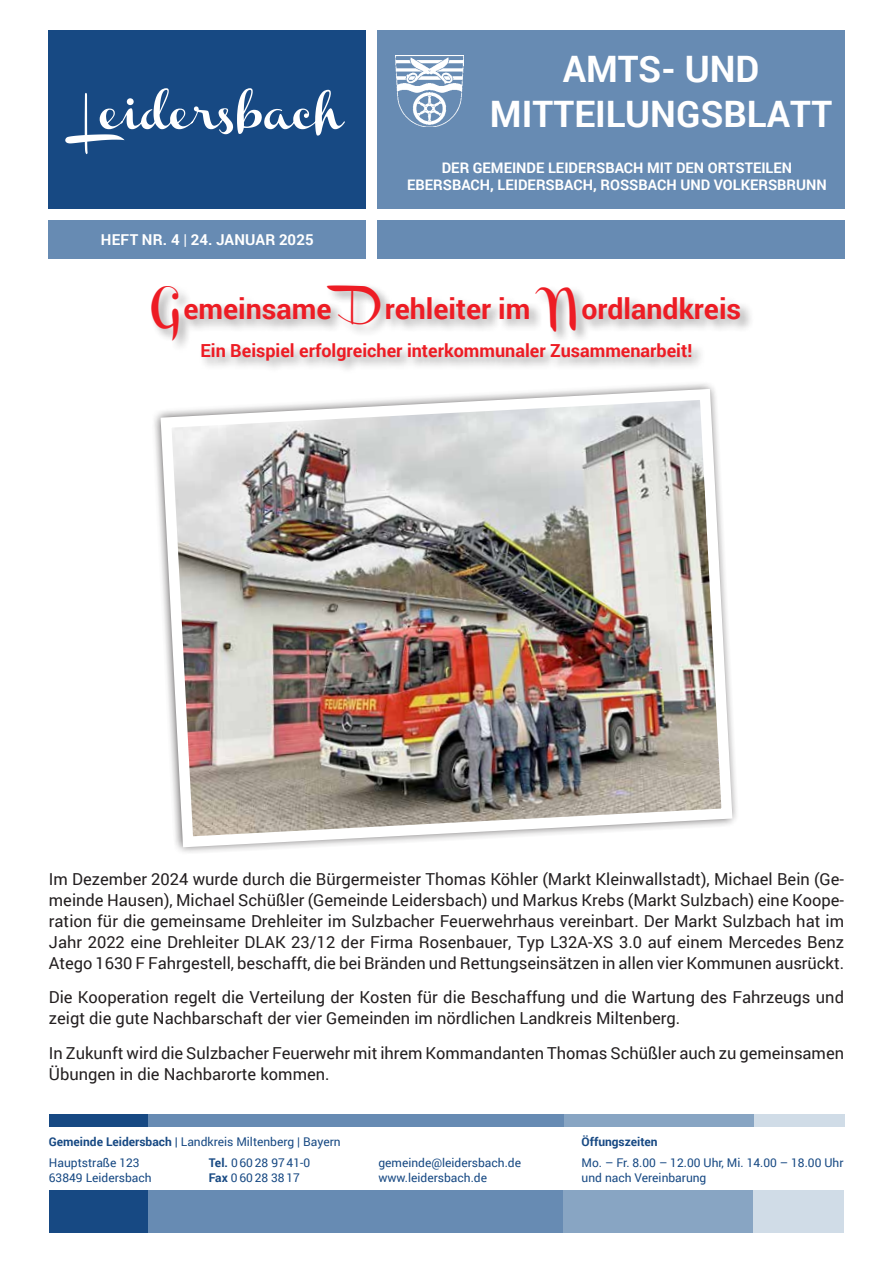
<style>
.page{position:relative;width:893px;height:1263px;background:#fff}
.page>*{position:absolute;margin:0;border:0;box-sizing:border-box;transform-origin:0 0}
.t1{font:700 36.45px/45px "Roboto";color:#fff;text-align:center}
.t2{font:700 28.5px "Roboto";color:#ed1c24}
.t3{font:700 18px "Roboto";color:#ed1c24}
.t4{font:16.5px/21px "Roboto";color:#231f20}
.t5{font:700 15px "Roboto";letter-spacing:.005em;color:#fff}
.t6{font:700 14.55px "Roboto";color:#fff}
.t7{font:12px/15px "Roboto";color:#174983}
.t8{font:700 12px "Roboto";color:#174983}
.s1{font-weight:400}
.s2{font-family:"Channel";font-weight:400}
.s3{font-weight:700}
</style>
<div class="page">
<div style="left:48px;top:30px;width:318px;height:178px;background:#174983"></div>
<svg style="left:65px;top:88px;width:280px;height:66px"></svg>
<div style="left:377px;top:30px;width:468px;height:178px;background:#678bb3"></div>
<div style="left:48px;top:220px;width:318px;height:39px;background:#678bb3"></div>
<div style="left:377px;top:220px;width:468px;height:39px;background:#678bb3"></div>
<img style="left:396px;top:55px;width:67px;height:72px">
<div style="left:49px;top:1191px;width:100px;height:42px;background:#174983"></div>
<div style="left:148px;top:1191px;width:98px;height:42px;background:#678bb3"></div>
<div style="left:246px;top:1191px;width:64px;height:42px;background:#678bb3"></div>
<div style="left:310px;top:1191px;width:264px;height:42px;background:#678bb3"></div>
<div style="left:563px;top:1191px;width:197px;height:42px;background:#88a5c3"></div>
<div style="left:753px;top:1191px;width:91px;height:42px;background:#d0dce7"></div>
<div style="left:49px;top:1114px;width:100px;height:13px;background:#174983"></div>
<div style="left:149px;top:1114px;width:98px;height:13px;background:#678bb3"></div>
<div style="left:247px;top:1114px;width:63px;height:13px;background:#678bb3"></div>
<div style="left:310px;top:1114px;width:264px;height:13px;background:#678bb3"></div>
<div style="left:564px;top:1114px;width:196px;height:13px;background:#88a5c3"></div>
<div style="left:754px;top:1114px;width:90px;height:13px;background:#d0dce7"></div>
<div style="left:150px;top:283px;width:604px;height:91px;background:#231f20;opacity:.4"></div>
<img style="left:155px;top:383px;width:582px;height:470px">
<h1 class="t1" style="left:490px;top:45px;width:344px">AMTS- UND<br>MITTEILUNGSBLATT</h1>
<p class="t6" style="left:442px;top:157px;width:51px">Der Gemeinde</p>
<p class="t6" style="left:548px;top:157px;width:17px">Leide</p>
<p class="t6" style="left:586px;top:157px;width:20px">rsba</p>
<p class="t6" style="left:624px;top:157px;width:33px">ch mit</p>
<p class="t6" style="left:676px;top:157px;width:10px">den</p>
<p class="t6" style="left:708px;top:157px;width:29px">Ortsteilen</p>
<p class="t6" style="left:407px;top:175px;width:46px">Ebersba</p>
<p class="t6" style="left:471px;top:175px;width:44px">ch, Leide</p>
<p class="t6" style="left:536px;top:175px;width:20px">rsba</p>
<p class="t6" style="left:573px;top:175px;width:118px">ch, RoSSbach und</p>
<p class="t6" style="left:714px;top:175px;width:94px">Volkersbrunn</p>
<p class="t5" style="left:101px;top:229px;width:135px">HEFT NR. 4 <span class="s1">|</span> 24. Janua</p>
<p class="t5" style="left:265px;top:229px;width:50px">r 2025</p>
<h2 class="t2" style="left:152px;top:289px;width:591px"><span class="s2">G</span>emeinsame <span class="s2">D</span>rehleiter im <span class="s2">N</span>ordlandkreis</h2>
<p class="t3" style="left:201px;top:337px;width:493px">Ein Beispiel erfolgreicher interkommunaler Zusammenarbeit!</p>
<p class="t4" style="left:49px;top:868px;width:797px;text-align:justify">Im Dezember 2024 wurde durch die Bürgermeister Thomas Köhler (Markt Kleinwallstadt), Michael Bein (Ge&shy;meinde Hausen), Michael Schüßler (Gemeinde Leidersbach) und Markus Krebs (Markt Sulzbach) eine Koope&shy;ration für die gemeinsame Drehleiter im Sulzbacher Feuerwehrhaus vereinbart. Der Markt Sulzbach hat im Jahr 2022 eine Drehleiter DLAK 23/12 der Firma Rosenbauer, Typ L32A-XS 3.0 auf einem Mercedes Benz Atego 1630 F Fahrgestell, beschafft, die bei Bränden und Rettungseinsätzen in allen vier Kommunen ausrückt.</p>
<p class="t4" style="left:49px;top:986px;width:797px">Die Kooperation regelt die Verteilung der Kosten für die Beschaffung und die Wartung des Fahrzeugs und zeigt die gute Nachbarschaft der vier Gemeinden im nördlichen Landkreis Miltenberg.</p>
<p class="t4" style="left:49px;top:1042px;width:797px">In Zukunft wird die Sulzbacher Feuerwehr mit ihrem Kommandanten Thomas Schüßler auch zu gemeinsamen<br>Übungen in die Nachbarorte kommen.</p>
<p class="t7" style="left:49px;top:1131px;width:293px;line-height:21px"><span class="s3">Gemeinde Leidersbach |</span> Landkreis Miltenberg | Bayern<br>Hauptstraße 123</p>
<p class="t7" style="left:49px;top:1170px;width:104px">63849 Leidersbach</p>
<p class="t7" style="left:209px;top:1155px;width:103px"><span class="s3">Tel.</span> 0 60 28 97 41-0<br><span class="s3">Fax</span> 0 60 28 38 17</p>
<p class="t7" style="left:378px;top:1155px;width:144px">gemeinde@leidersbach.de www.leidersbach.de</p>
<p class="t8" style="left:582px;top:1133px;width:78px">Öffungszeiten</p>
<p class="t7" style="left:582px;top:1155px;width:263px">Mo. – Fr. 8.00 – 12.00 Uhr, Mi. 14.00 – 18.00 Uhr und nach Vereinbarung</p>
</div>
